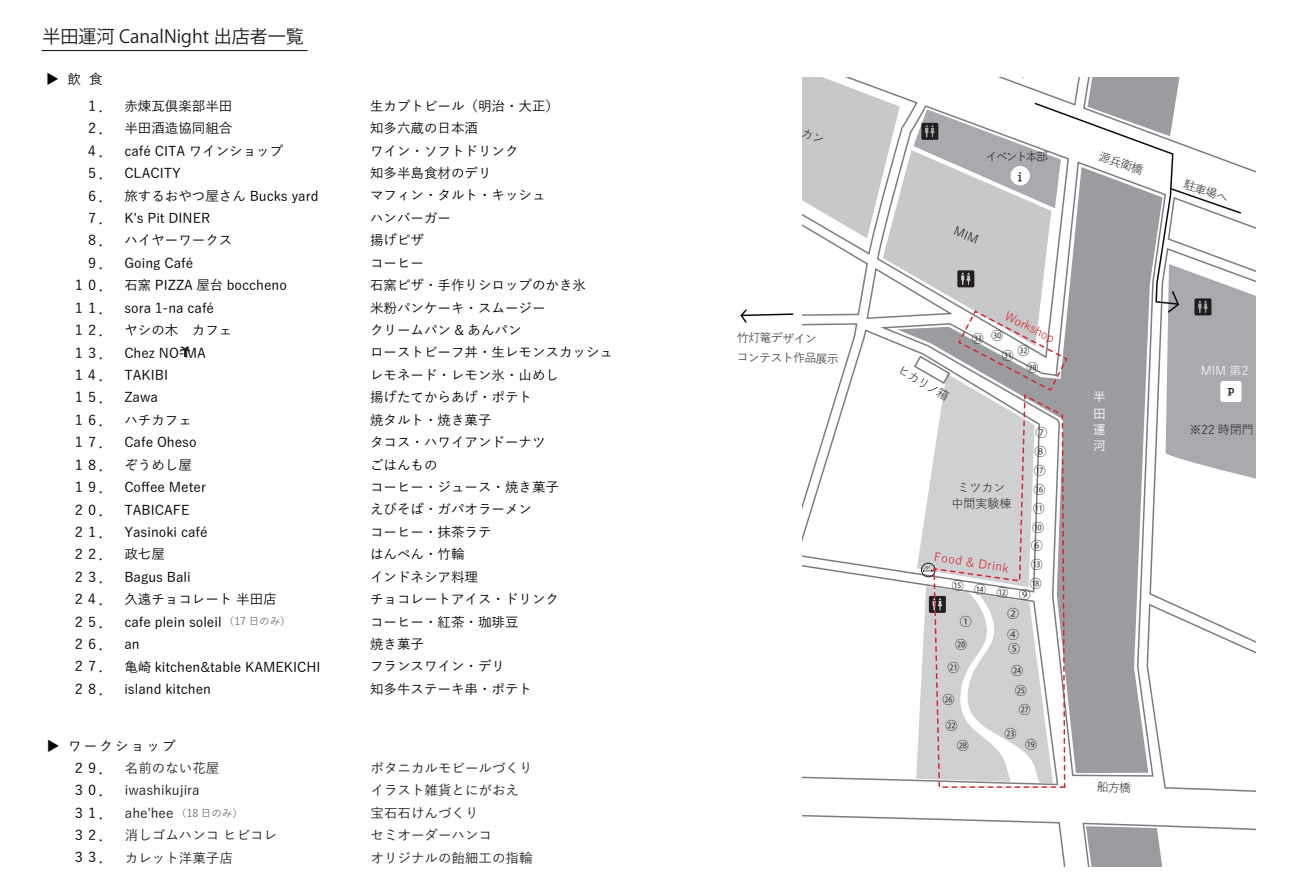
<style>
.page{position:relative;width:1303px;height:893px;background:#fff}
.page>*{position:absolute;margin:0;border:0;box-sizing:border-box;transform-origin:0 0}
.t1{font:18px "Koz Go Pr 6 N";color:#231f20}
.t2{font:500 13.5px/22.4px "Yu Gothic";color:#030303}
.t3{font:500 13.5px/22.4px "Yu Gothic";color:#212222}
.t4{font:500 13.5px "Yu Gothic";letter-spacing:.16em;color:#030303}
.t5{font:12px/16.5px "Yu Gothic";color:#231f20;text-align:center}
.t6{font:12px/18.9px "Koz Go Pr 6 N";color:#231f20}
.t7{font:12px "Yu Gothic";color:#d62829}
.t8{font:12px "Yu Gothic";color:#fff}
.t9{font:12px/16.5px "Koz Go Pr 6 N";color:#fff;text-align:justify}
.t10{font:12px "HG Soei Presence EB";color:#231f20}
.t11{font:500 10.5px "Yu Gothic";color:#717175}
</style>
<div class="page">
<svg style="left:1086px;top:826px;width:92px;height:41px"></svg>
<hr style="left:41px;top:50px;width:266px;height:1px;background:#231f20">
<svg style="left:179px;top:346px;width:11px;height:11px"></svg>
<svg style="left:740px;top:309px;width:54px;height:14px"></svg>
<svg style="left:802px;top:78px;width:454px;height:714px"></svg>
<h1 class="t1" style="left:43px;top:26px;width:263px">半田運河 CanalNight 出店者一覧</h1>
<p class="t2" style="left:46px;top:66px;width:58px">▶ 飲 食</p>
<p class="t2" style="left:72px;top:93px;width:42px;text-align:right">１．<br>２．<br>４．<br>５．<br>６．<br>７．<br>８．<br>９．<br>１０．<br>１１．<br>１２．<br>１３．<br>１４．<br>１５．<br>１６．<br>１７．<br>１８．<br>１９．<br>２０．<br>２１．<br>２２．<br>２３．<br>２４．<br>２５．<br>２６．<br>２７．<br>２８．</p>
<p class="t2" style="left:124px;top:93px;width:198px">赤煉瓦倶楽部半田<br>半田酒造協同組合<br>café CITA ワインショップ<br>CLACITY<br>旅するおやつ屋さん Bucks yard<br>K's Pit DINER<br>ハイヤーワークス<br>Going Café<br>石窯 PIZZA 屋台 boccheno<br>sora 1-na café<br>ヤシの木 カフェ<br>Chez NO-MA<br>TAKIBI<br>Zawa<br>ハチカフェ<br>Cafe Oheso<br>ぞうめし屋<br>Coffee Meter<br>TABICAFE<br>Yasinoki café<br>政七屋<br>Bagus Bali<br>久遠チョコレート 半田店<br>cafe plein soleil<br>an<br>亀崎 kitchen&amp;table KAMEKICHI island kitchen</p>
<p class="t2" style="left:370px;top:93px;width:245px">生カブトビール（明治・大正）<br>知多六蔵の日本酒<br>ワイン・ソフトドリンク<br>知多半島食材のデリ<br>マフィン・タルト・キッシュ<br>ハンバーガー<br>揚げピザ<br>コーヒー<br>石窯ピザ・手作りシロップのかき氷<br>米粉パンケーキ・スムージー<br>クリームパン &amp; あんパン<br>ローストビーフ丼・生レモンスカッシュレモネード・レモン氷・山めし<br>揚げたてからあげ・ポテト<br>焼タルト・焼き菓子<br>タコス・ハワイアンドーナツ<br>ごはんもの<br>コーヒー・ジュース・焼き菓子<br>えびそば・ガパオラーメン<br>コーヒー・抹茶ラテ<br>はんぺん・竹輪<br>インドネシア料理<br>チョコレートアイス・ドリンク<br>コーヒー・紅茶・珈琲豆<br>焼き菓子<br>フランスワイン・デリ<br>知多牛ステーキ串・ポテト</p>
<p class="t11" style="left:224px;top:612px;width:68px">（17 日のみ）</p>
<p class="t4" style="left:46px;top:733px;width:131px">▶ ワークショップ</p>
<p class="t2" style="left:72px;top:755px;width:42px;text-align:justify">２９．３０．３１．３２．３３．</p>
<p class="t3" style="left:125px;top:755px;width:154px">名前のない花屋iwashikujira<br>ahe'hee<br>消しゴムハンコ ヒビコレカレット洋菓子店</p>
<p class="t3" style="left:370px;top:755px;width:163px">ボタニカルモビールづくりイラスト雑貨とにがおえ宝石石けんづくり<br>セミオーダーハンコ<br>オリジナルの飴細工の指輪</p>
<p class="t11" style="left:176px;top:803px;width:68px">（18 日のみ）</p>
<p class="t5" style="left:783px;top:114px;width:49px;rotate:22deg">ミツカン</p>
<p class="t5" style="left:737px;top:326px;width:104px;line-height:19.4px;text-align:left;rotate:1deg">竹灯篭デザイン<br>コンテスト作品展示</p>
<p class="t5" style="left:985px;top:147px;width:64px">イベント本部</p>
<p class="t5" style="left:1102px;top:147px;width:47px;rotate:18deg">源兵衛橋</p>
<p class="t10" style="left:1014px;top:170px;width:9px">ｉ</p>
<p class="t5" style="left:1187px;top:175px;width:47px;rotate:18deg">駐車場へ</p>
<p class="t5" style="left:904px;top:360px;width:59px;rotate:31deg">ヒカリノ箱</p>
<p class="t7" style="left:1010px;top:305px;width:55px;rotate:26deg">Workshop</p>
<p class="t6" style="left:991px;top:327px;width:13px">㉚</p>
<p class="t6" style="left:1001px;top:346px;width:13px">㉛</p>
<p class="t6" style="left:1026px;top:358px;width:13px">㉙</p>
<p class="t6" style="left:1034px;top:424px;width:14px">⑦<br>⑧</p>
<p class="t6" style="left:1029px;top:461px;width:18px;text-align:center">⑰ ⑯ ⑪ ⑩<br>⑥ ⑬ ⑱</p>
<p class="t5" style="left:951px;top:478px;width:61px">ミツカン中間実験棟</p>
<p class="t7" style="left:935px;top:546px;width:77px;rotate:8deg">Food &amp; Drink</p>
<p class="t6" style="left:951px;top:577px;width:13px">⑮</p>
<p class="t6" style="left:974px;top:583px;width:58px">⑭⑫⑨</p>
<p class="t6" style="left:959px;top:612px;width:13px">①</p>
<p class="t6" style="left:947px;top:634px;width:21px;line-height:22.2px;text-indent:8px">⑳㉑</p>
<p class="t6" style="left:942px;top:690px;width:13px">㉖</p>
<p class="t6" style="left:957px;top:716px;width:13px;line-height:19.8px;text-indent:-11px">㉒㉘</p>
<p class="t6" style="left:1007px;top:604px;width:13px">②</p>
<p class="t6" style="left:1007px;top:627px;width:14px;line-height:14.7px">④<br>⑤</p>
<p class="t6" style="left:1011px;top:662px;width:13px">㉔</p>
<p class="t6" style="left:1014px;top:681px;width:13px">㉕</p>
<p class="t6" style="left:1019px;top:700px;width:13px">㉗</p>
<p class="t6" style="left:1004px;top:725px;width:13px">㉓</p>
<p class="t6" style="left:1025px;top:735px;width:13px">⑲</p>
<p class="t9" style="left:1093px;top:389px;width:13px">半田運河</p>
<p class="t8" style="left:1200px;top:360px;width:49px">MIM 第2</p>
<p class="t10" style="left:1225px;top:384px;width:10px">ｐ</p>
<p class="t5" style="left:1189px;top:419px;width:66px">※22 時閉門</p>
</div>
